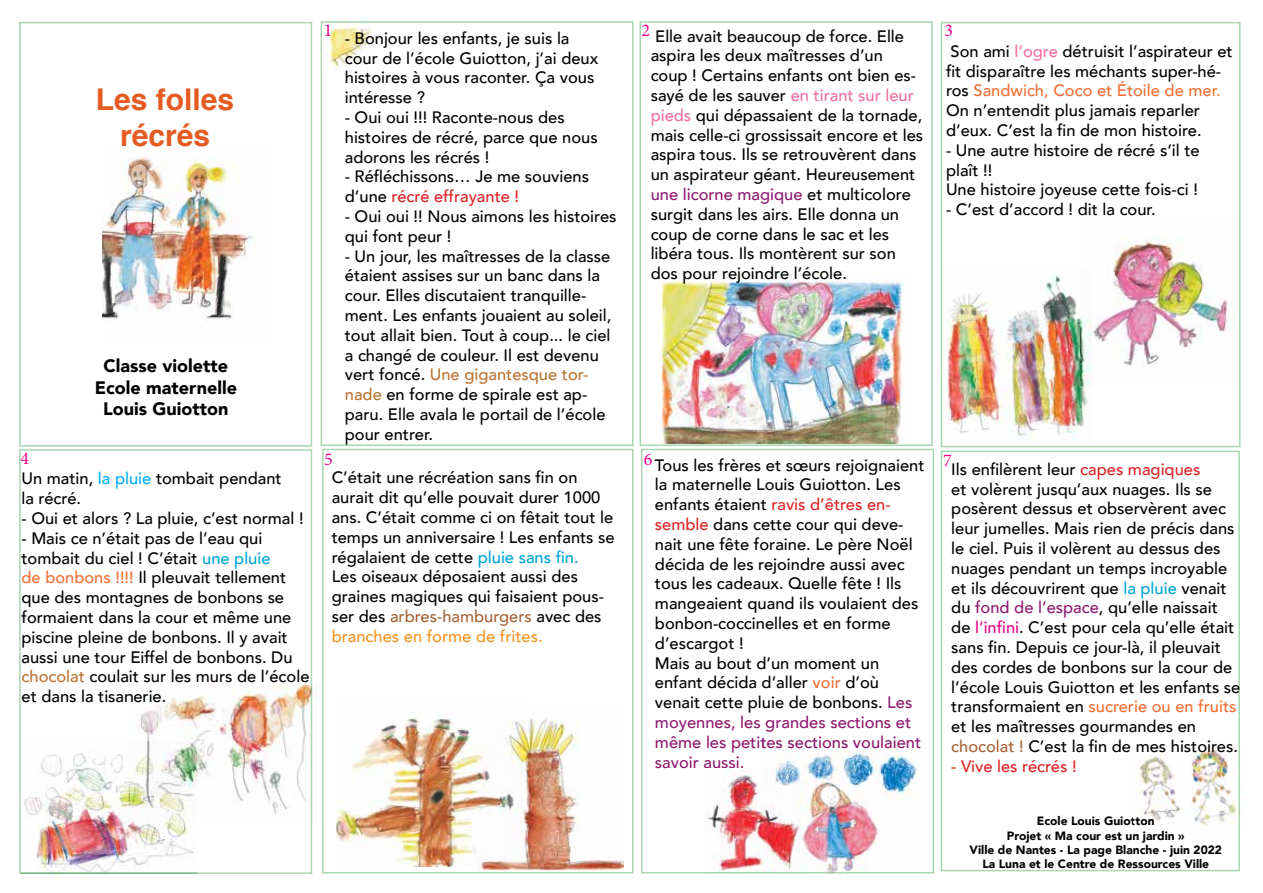
<style>
.page{position:relative;width:1263px;height:893px;background:#fff}
.page>*{position:absolute;margin:0;border:0;box-sizing:border-box;transform-origin:0 0}
.t1{font:700 30px/36px "Helvetica";color:#e55b22;text-align:center}
.t2{font:900 18px/21.6px "Avenir";color:#000;text-align:center}
.t3{font:18px "Minion Pro";color:#ec008c}
.t4{font:500 16.5px/19.8px "Avenir";color:#000}
.t5{font:500 16.5px "Avenir";color:#e02224}
.t6{font:900 12px/14.4px "Avenir";color:#000;text-align:center}
.s1{color:#f16ea4}
.s2{color:#8e196f}
.s3{color:#e02224}
.s4{color:#ba7331}
.s5{color:#f36e33}
.s6{color:#00a5d6}
.s7{color:#ec0087}
.s8{color:#a56235}
.s9{color:#f79221}
.s10{color:#00aeef}
</style>
<div class="page">
<div style="left:641px;top:449px;width:293px;height:424px;background:#fff;border:2px solid #a8d7b1"></div>
<div style="left:639px;top:21px;width:294px;height:425px;background:#fff;border:2px solid #a8d7b1"></div>
<div style="left:322px;top:449px;width:311px;height:424px;background:#fff;border:2px solid #a8d7b1"></div>
<div style="left:941px;top:22px;width:299px;height:425px;background:#fff;border:2px solid #a8d7b1"></div>
<div style="left:941px;top:451px;width:299px;height:420px;background:#fff;border:2px solid #a8d7b1"></div>
<div style="left:19px;top:449px;width:293px;height:425px;background:#fff;border:2px solid #a8d7b1"></div>
<div style="left:321px;top:21px;width:312px;height:425px;background:#fff;border:2px solid #a8d7b1"></div>
<div style="left:19px;top:22px;width:293px;height:425px;background:#fff;border:2px solid #a8d7b1"></div>
<img style="left:103px;top:157px;width:153px;height:164px">
<img style="left:326px;top:17px;width:49px;height:53px">
<img style="left:660px;top:271px;width:243px;height:172px">
<img style="left:940px;top:269px;width:152px;height:175px">
<img style="left:1081px;top:237px;width:148px;height:149px">
<img style="left:137px;top:683px;width:182px;height:138px">
<img style="left:22px;top:742px;width:175px;height:136px">
<img style="left:336px;top:716px;width:142px;height:150px">
<img style="left:478px;top:718px;width:145px;height:152px">
<img style="left:763px;top:749px;width:159px;height:125px">
<img style="left:705px;top:769px;width:96px;height:105px">
<img style="left:1139px;top:740px;width:104px;height:94px">
<h1 class="t1" style="left:96px;top:82px;width:140px">Les folles récrés</h1>
<p class="t2" style="left:95px;top:355px;width:144px">Classe violette<br>Ecole maternelle<br>Louis Guiotton</p>
<p class="t3" style="left:323px;top:19px;width:10px">1</p>
<p class="t3" style="left:642px;top:19px;width:10px">2</p>
<p class="t3" style="left:944px;top:19px;width:10px">3</p>
<p class="t4" style="left:651px;top:25px;width:274px">Elle avait beaucoup de force. Elle aspira les deux maîtresses d’un coup ! Certains enfants ont bien es&shy;sayé de les sauver <span class="s1">en tirant sur leur pieds</span> qui dépassaient de la tornade, mais celle-ci grossissait encore et les aspira tous. Ils se retrouvèrent dans un aspirateur géant. Heureusement <span class="s2">une licorne magique</span> et multicolore surgit dans les airs. Elle donna un coup de corne dans le sac et les libéra tous. Ils montèrent sur son dos pour rejoindre l’école.</p>
<p class="t4" style="left:345px;top:27px;width:255px">- Bonjour les enfants, je suis la cour de l’école Guiotton, j’ai deux histoires à vous raconter. Ça vous intéresse ?</p>
<p class="t4" style="left:345px;top:107px;width:254px">- Oui oui !!! Raconte-nous des histoires de récré, parce que nous adorons les récrés !</p>
<p class="t4" style="left:345px;top:166px;width:246px">- Réfléchissons… Je me souviens d’une <span class="s3">récré effrayante !</span></p>
<p class="t4" style="left:345px;top:206px;width:273px">- Oui oui !! Nous aimons les histoires qui font peur !</p>
<p class="t4" style="left:345px;top:245px;width:268px">- Un jour, les maîtresses de la classe étaient assises sur un banc dans la cour. Elles discutaient tranquille&shy;ment. Les enfants jouaient au soleil, tout allait bien. Tout à coup... le ciel a changé de couleur. Il est devenu vert foncé. <span class="s4">Une gigantesque tor&shy;nade</span> en forme de spirale est ap&shy;paru. Elle avala le portail de l’école pour entrer.</p>
<p class="t4" style="left:946px;top:40px;width:288px">Son ami <span class="s1">l’ogre</span> détruisit l’aspirateur et fit disparaître les méchants super-hé&shy;ros <span class="s5">Sandwich, Coco et Étoile de mer.<br></span>On n’entendit plus jamais reparler d’eux. C’est la fin de mon histoire.</p>
<p class="t4" style="left:946px;top:139px;width:255px">- Une autre histoire de récré s’il te plaît !!<br>Une histoire joyeuse cette fois-ci !</p>
<p class="t4" style="left:946px;top:199px;width:211px">- C’est d’accord ! dit la cour.</p>
<p class="t3" style="left:20px;top:446px;width:10px">4</p>
<p class="t3" style="left:324px;top:447px;width:10px">5</p>
<p class="t3" style="left:644px;top:447px;width:10px">6</p>
<p class="t3" style="left:943px;top:448px;width:10px">7</p>
<p class="t4" style="left:655px;top:454px;width:271px">Tous les frères et sœurs rejoignaient la maternelle Louis Guiotton. Les enfants étaient <span class="s3">ravis d’êtres en&shy;semble</span> dans cette cour qui deve&shy;nait une fête foraine. Le père Noël décida de les rejoindre aussi avec tous les cadeaux. Quelle fête ! Ils mangeaient quand ils voulaient des bonbon-coccinelles et en forme d’escargot !<br>Mais au bout d’un moment un enfant décida d’aller <span class="s5">voir</span> d’où venait cette pluie de bonbons. <span class="s2">Les moyennes, les grandes sections et même les petites sections voulaient savoir aussi.</span></p>
<p class="t4" style="left:951px;top:458px;width:291px">Ils enfilèrent leur <span class="s3">capes magiques<br></span>et volèrent jusqu’aux nuages. Ils se posèrent dessus et observèrent avec leur jumelles. Mais rien de précis dans le ciel. Puis il volèrent au dessus des nuages pendant un temps incroyable et ils découvrirent que <span class="s6">la pluie</span> venait du <span class="s2">fond de l’espace</span>, qu’elle naissait de <span class="s7">l’infini</span>. C’est pour cela qu’elle était sans fin. Depuis ce jour-là, il pleuvait des cordes de bonbons sur la cour de l’école Louis Guiotton et les enfants se transformaient en <span class="s5">sucrerie ou en fruits </span>et les maîtresses gourmandes en <span class="s8">chocolat !</span> C’est la fin de mes histoires.</p>
<p class="t5" style="left:951px;top:752px;width:127px">- Vive les récrés !</p>
<p class="t4" style="left:332px;top:467px;width:285px">C’était une récréation sans fin on aurait dit qu’elle pouvait durer 1000 ans. C’était comme ci on fêtait tout le temps un anniversaire ! Les enfants se régalaient de cette <span class="s6">pluie sans fin.<br></span>Les oiseaux déposaient aussi des graines magiques qui faisaient pous&shy;ser des <span class="s8">arbres-hamburgers</span> avec des <span class="s9">branches en forme de frites.</span></p>
<p class="t4" style="left:22px;top:468px;width:262px">Un matin, <span class="s10">la pluie</span> tombait pendant la récré.</p>
<p class="t4" style="left:22px;top:507px;width:284px">- Oui et alors ? La pluie, c’est normal !</p>
<p class="t4" style="left:22px;top:527px;width:289px">- Mais ce n’était pas de l’eau qui tombait du ciel ! C’était <span class="s6">une pluie<br></span><span class="s5">de bonbons !!!!</span> Il pleuvait tellement que des montagnes de bonbons se formaient dans la cour et même une piscine pleine de bonbons. Il y avait aussi une tour Eiffel de bonbons. Du <span class="s4">chocolat</span> coulait sur les murs de l’école et dans la tisanerie.</p>
<p class="t6" style="left:969px;top:813px;width:254px">Ecole Louis Guiotton<br>Projet « Ma cour est un jardin »<br>Ville de Nantes - La page Blanche - juin 2022<br>La Luna et le Centre de Ressources Ville</p>
</div>
